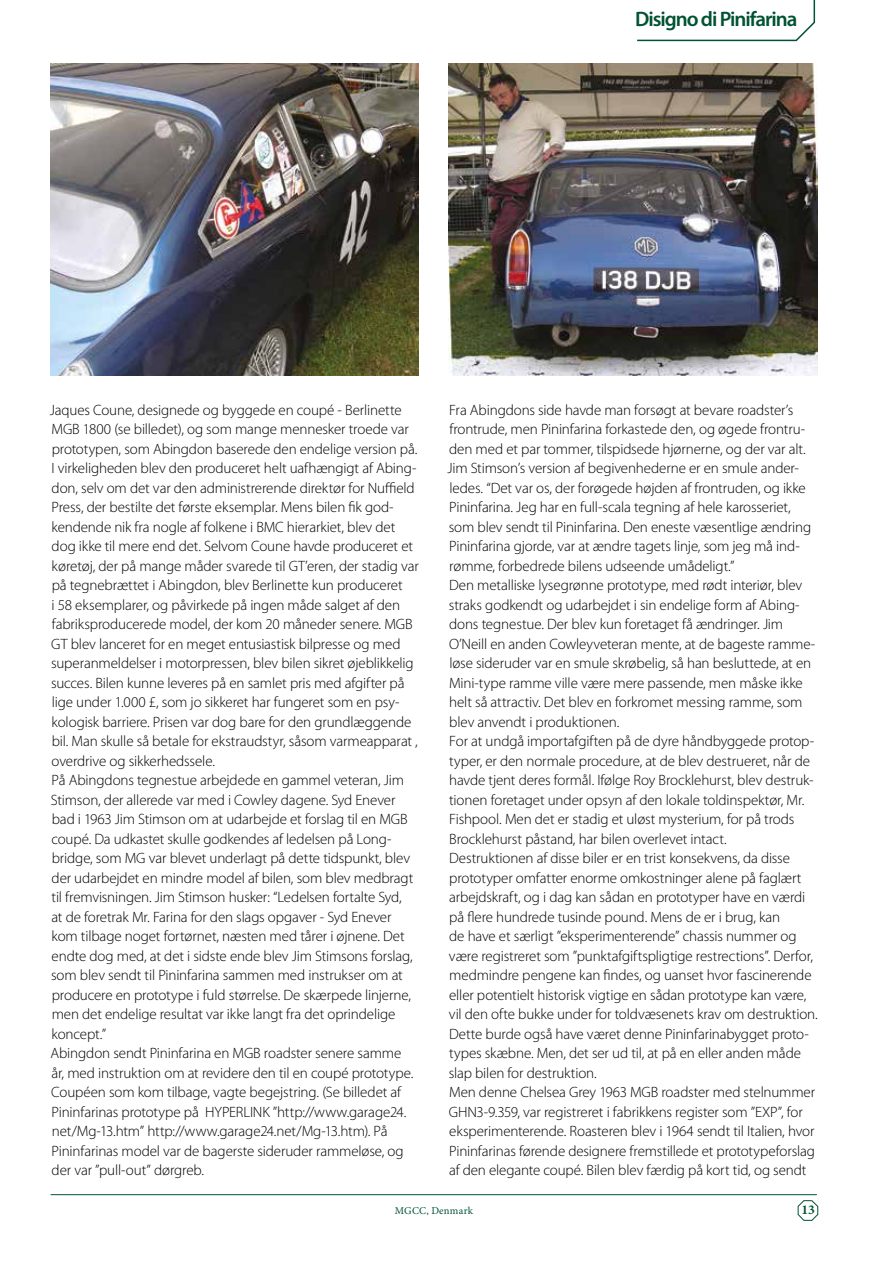
<style>
.page{position:relative;width:893px;height:1263px;background:#fff}
.page>*{position:absolute;margin:0;border:0;box-sizing:border-box;transform-origin:0 0}
.t1{font:600 21px "Myriad Pro";letter-spacing:-.05em;color:#005332}
.t2{font:300 15px/19.5px "Myriad Pro";letter-spacing:-.01em;color:#000}
.t3{font:700 13.5px "Minion 3";color:#005332}
.t4{font:10.5px "Minion Pro";letter-spacing:.015em;color:#005332}
</style>
<div class="page">
<svg style="left:797px;top:1200px;width:21px;height:21px"></svg>
<hr style="left:51px;top:1194px;width:766px;height:1px;background:#005332">
<img style="left:50px;top:64px;width:369px;height:312px">
<img style="left:449px;top:64px;width:368px;height:312px">
<svg style="left:637px;top:0;width:179px;height:42px"></svg>
<h1 class="t1" style="left:635px;top:8px;width:164px">Disigno di Pinifarina</h1>
<p class="t2" style="left:50px;top:400px;width:370px">Jaques Coune, designede og byggede en coupé - Berlinette MGB 1800 (se billedet), og som mange mennesker troede var prototypen, som Abingdon baserede den endelige version på.<br>I virkeligheden blev den produceret helt uafhængigt af Abing&shy;don, selv om det var den administrerende direktør for Nuffield Press, der bestilte det første eksemplar. Mens bilen fik god&shy;kendende nik fra nogle af folkene i BMC hierarkiet, blev det dog ikke til mere end det. Selvom Coune havde produceret et køretøj, der på mange måder svarede til GT’eren, der stadig var på tegnebrættet i Abingdon, blev Berlinette kun produceret<br>i 58 eksemplarer, og påvirkede på ingen måde salget af den fabriksproducerede model, der kom 20 måneder senere. MGB GT blev lanceret for en meget entusiastisk bilpresse og med superanmeldelser i motorpressen, blev bilen sikret øjeblikkelig succes. Bilen kunne leveres på en samlet pris med afgifter på lige under 1.000 £, som jo sikkeret har fungeret som en psy&shy;kologisk barriere. Prisen var dog bare for den grundlæggende bil. Man skulle så betale for ekstraudstyr, såsom varmeapparat , overdrive og sikkerhedssele.<br>På Abingdons tegnestue arbejdede en gammel veteran, Jim Stimson, der allerede var med i Cowley dagene. Syd Enever bad i 1963 Jim Stimson om at udarbejde et forslag til en MGB coupé. Da udkastet skulle godkendes af ledelsen på Long&shy;bridge, som MG var blevet underlagt på dette tidspunkt, blev der udarbejdet en mindre model af bilen, som blev medbragt til fremvisningen. Jim Stimson husker: “Ledelsen fortalte Syd,<br>at de foretrak Mr. Farina for den slags opgaver - Syd Enever kom tilbage noget fortørnet, næsten med tårer i øjnene. Det endte dog med, at det i sidste ende blev Jim Stimsons forslag, som blev sendt til Pininfarina sammen med instrukser om at producere en prototype i fuld størrelse. De skærpede linjerne, men det endelige resultat var ikke langt fra det oprindelige koncept.”<br>Abingdon sendt Pininfarina en MGB roadster senere samme<br>år, med instruktion om at revidere den til en coupé prototype.<br>Coupéen som kom tilbage, vagte begejstring. (Se billedet af Pininfarinas prototype på HYPERLINK ”http://www.garage24. net/Mg-13.htm” http://www.garage24.net/Mg-13.htm). På Pininfarinas model var de bagerste sideruder rammeløse, og der var ”pull-out” dørgreb.</p>
<p class="t2" style="left:447px;top:400px;width:372px">Fra Abingdons side havde man forsøgt at bevare roadster’s frontrude, men Pininfarina forkastede den, og øgede frontru&shy;den med et par tommer, tilspidsede hjørnerne, og der var alt.<br>Jim Stimson’s version af begivenhederne er en smule ander&shy;ledes. “Det var os, der forøgede højden af frontruden, og ikke Pininfarina. Jeg har en full-scala tegning af hele karosseriet, som blev sendt til Pininfarina. Den eneste væsentlige ændring Pininfarina gjorde, var at ændre tagets linje, som jeg må ind&shy;rømme, forbedrede bilens udseende umådeligt.”<br>Den metalliske lysegrønne prototype, med rødt interiør, blev straks godkendt og udarbejdet i sin endelige form af Abing&shy;dons tegnestue. Der blev kun foretaget få ændringer. Jim O’Neill en anden Cowleyveteran mente, at de bageste ramme&shy;løse sideruder var en smule skrøbelig, så han besluttede, at en Mini-type ramme ville være mere passende, men måske ikke helt så attractiv. Det blev en forkromet messing ramme, som blev anvendt i produktionen.<br>For at undgå importafgiften på de dyre håndbyggede protop&shy;typer, er den normale procedure, at de blev destrueret, når de havde tjent deres formål. Ifølge Roy Brocklehurst, blev destruk&shy;tionen foretaget under opsyn af den lokale toldinspektør, Mr.<br>Fishpool. Men det er stadig et uløst mysterium, for på trods Brocklehurst påstand, har bilen overlevet intact.<br>Destruktionen af disse biler er en trist konsekvens, da disse prototyper omfatter enorme omkostninger alene på faglært arbejdskraft, og i dag kan sådan en prototyper have en værdi på flere hundrede tusinde pound. Mens de er i brug, kan<br>de have et særligt ”eksperimenterende” chassis nummer og være registreret som ”punktafgiftspligtige restrections”. Derfor, medmindre pengene kan findes, og uanset hvor fascinerende eller potentielt historisk vigtige en sådan prototype kan være, vil den ofte bukke under for toldvæsenets krav om destruktion.<br>Dette burde også have været denne Pininfarinabygget proto&shy;types skæbne. Men, det ser ud til, at på en eller anden måde slap bilen for destruktion.<br>Men denne Chelsea Grey 1963 MGB roadster med stelnummer GHN3-9.359, var registreret i fabrikkens register som ”EXP”, for eksperimenterende. Roasteren blev i 1964 sendt til Italien, hvor Pininfarinas førende designere fremstillede et prototypeforslag af den elegante coupé. Bilen blev færdig på kort tid, og sendt</p>
<p class="t4" style="left:395px;top:1205px;width:80px">MGCC, Denmark</p>
<p class="t3" style="left:801px;top:1200px;width:15px">13</p>
</div>
